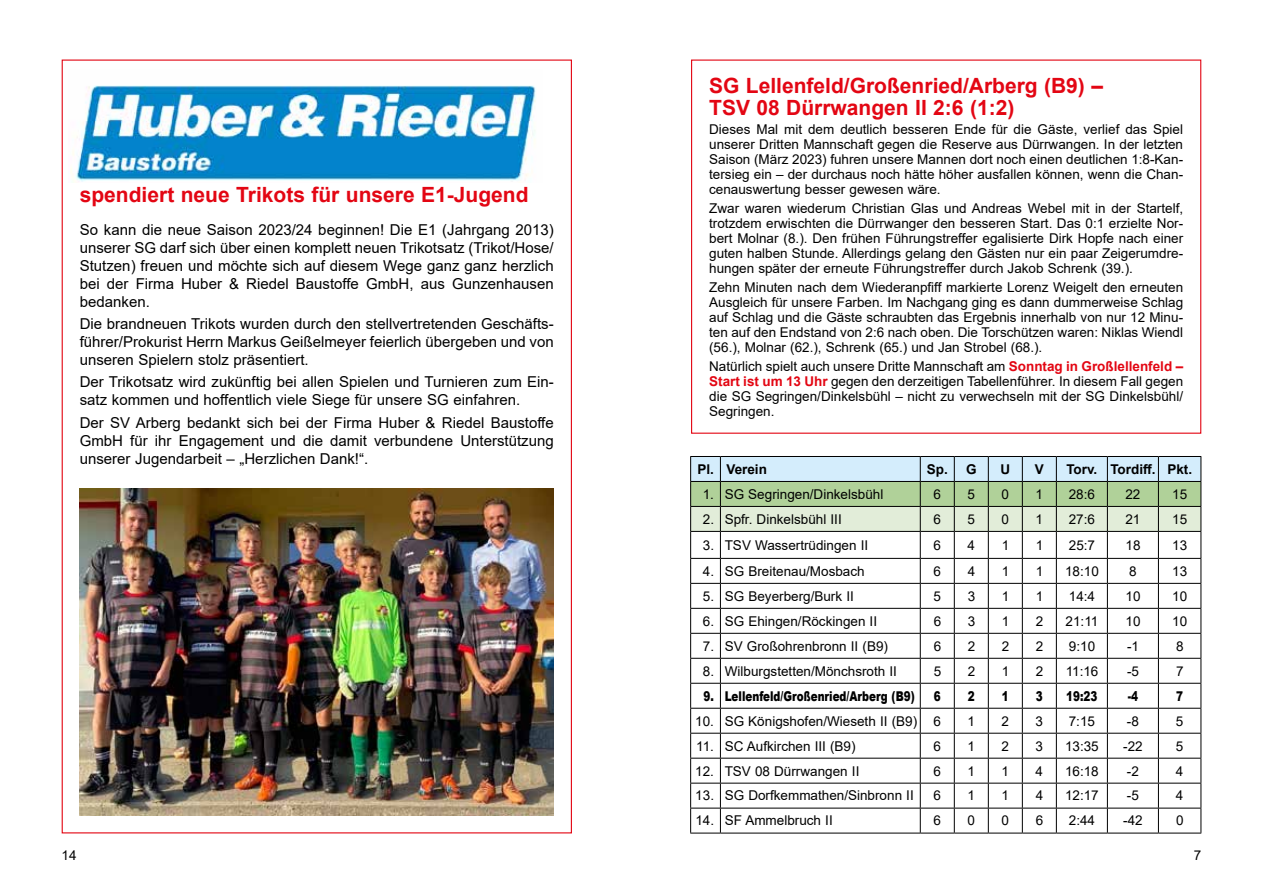
<style>
.page{position:relative;width:1263px;height:893px;background:#fff}
.page>*{position:absolute;margin:0;border:0;box-sizing:border-box;transform-origin:0 0}
.t1{font:700 21px/22.5px "Arial";color:#e30613}
.t2{font:15px/18px "Arial";color:#000;text-align:justify}
.t3{font:13.5px/15px "Arial";color:#000;text-align:justify}
.t4{font:900 13.5px "Arial";color:#000;scale:.77 1}
.t5{font:700 13.5px "Arial";color:#000}
.s1{font-weight:700;color:#e30613}
</style>
<div class="page">
<svg style="left:690px;top:456px;width:511px;height:377px"></svg>
<hr style="left:690px;top:833px;width:30px;height:1px;background:#000">
<hr style="left:720px;top:833px;width:200px;height:1px;background:#000">
<hr style="left:920px;top:833px;width:34px;height:1px;background:#000">
<hr style="left:954px;top:833px;width:34px;height:1px;background:#000">
<hr style="left:988px;top:833px;width:34px;height:1px;background:#000">
<hr style="left:1022px;top:833px;width:34px;height:1px;background:#000">
<hr style="left:1056px;top:833px;width:51px;height:1px;background:#000">
<hr style="left:1107px;top:833px;width:51px;height:1px;background:#000">
<hr style="left:1158px;top:833px;width:43px;height:1px;background:#000">
<img style="left:80px;top:488px;width:474px;height:327px">
<img style="left:70px;top:85px;width:466px;height:97px">
<h1 class="t1" style="left:80px;top:184px;width:450px">spendiert neue Trikots für unsere E1-Jugend</h1>
<p class="t2" style="left:80px;top:221px;width:475px">So kann die neue Saison 2023/24 beginnen! Die E1 (Jahrgang 2013) unserer SG darf sich über einen komplett neuen Trikotsatz (Trikot/Hose/ Stutzen) freuen und möchte sich auf diesem Wege ganz ganz herzlich bei der Firma Huber &amp; Riedel Baustoffe GmbH, aus Gunzenhausen bedanken.</p>
<p class="t2" style="left:80px;top:315px;width:475px">Die brandneuen Trikots wurden durch den stellvertretenden Geschäfts&shy;führer/Prokurist Herrn Markus Geißelmeyer feierlich übergeben und von unseren Spielern stolz präsentiert.</p>
<p class="t2" style="left:80px;top:373px;width:475px">Der Trikotsatz wird zukünftig bei allen Spielen und Turnieren zum Ein&shy;satz kommen und hoffentlich viele Siege für unsere SG einfahren.</p>
<p class="t2" style="left:80px;top:413px;width:475px">Der SV Arberg bedankt sich bei der Firma Huber &amp; Riedel Baustoffe GmbH für ihr Engagement und die damit verbundene Unterstützung unserer Jugendarbeit – „Herzlichen Dank!“.</p>
<h1 class="t1" style="left:709px;top:75px;width:395px">SG Lellenfeld/Großenried/Arberg (B9) –<br>TSV 08 Dürrwangen II 2:6 (1:2)</h1>
<p class="t3" style="left:709px;top:122px;width:475px">Dieses Mal mit dem deutlich besseren Ende für die Gäste, verlief das Spiel unserer Dritten Mannschaft gegen die Reserve aus Dürrwangen. In der letzten Saison (März 2023) fuhren unsere Mannen dort noch einen deutlichen 1:8-Kan&shy;tersieg ein – der durchaus noch hätte höher ausfallen können, wenn die Chan&shy;cenauswertung besser gewesen wäre.</p>
<p class="t3" style="left:709px;top:201px;width:475px">Zwar waren wiederum Christian Glas und Andreas Webel mit in der Startelf, trotzdem erwischten die Dürrwanger den besseren Start. Das 0:1 erzielte Nor&shy;bert Molnar (8.). Den frühen Führungstreffer egalisierte Dirk Hopfe nach einer guten halben Stunde. Allerdings gelang den Gästen nur ein paar Zeigerumdre&shy;hungen später der erneute Führungstreffer durch Jakob Schrenk (39.).</p>
<p class="t3" style="left:709px;top:279px;width:475px">Zehn Minuten nach dem Wiederanpfiff markierte Lorenz Weigelt den erneuten Ausgleich für unsere Farben. Im Nachgang ging es dann dummerweise Schlag auf Schlag und die Gäste schraubten das Ergebnis innerhalb von nur 12 Minu&shy;ten auf den Endstand von 2:6 nach oben. Die Torschützen waren: Niklas Wiendl (56.), Molnar (62.), Schrenk (65.) und Jan Strobel (68.).</p>
<p class="t3" style="left:709px;top:358px;width:475px">Natürlich spielt auch unsere Dritte Mannschaft am <span class="s1">Sonntag in Großlellenfeld – Start ist um 13 Uhr</span> gegen den derzeitigen Tabellenführer. In diesem Fall gegen die SG Segringen/Dinkelsbühl – nicht zu verwechseln mit der SG Dinkelsbühl/ Segringen.</p>
<p class="t5" style="left:697px;top:460px;width:71px">Pl. Verein</p>
<p class="t5" style="left:927px;top:460px;width:51px">Sp. G</p>
<p class="t5" style="left:1000px;top:460px;width:11px">U</p>
<p class="t5" style="left:1035px;top:460px;width:11px">V</p>
<p class="t5" style="left:1066px;top:460px;width:127px">Torv. Tordiff. Pkt.</p>
<p class="t3" style="left:703px;top:486px;width:182px">1. SG Segringen/Dinkelsbühl</p>
<p class="t3" style="left:933px;top:486px;width:9px">6</p>
<p class="t3" style="left:967px;top:486px;width:9px">5</p>
<p class="t3" style="left:1001px;top:486px;width:9px">0</p>
<p class="t3" style="left:1036px;top:486px;width:9px">1</p>
<p class="t3" style="left:1069px;top:486px;width:28px">28:6</p>
<p class="t3" style="left:1125px;top:486px;width:17px">22</p>
<p class="t3" style="left:1172px;top:486px;width:17px">15</p>
<p class="t3" style="left:703px;top:511px;width:140px">2. Spfr. Dinkelsbühl III</p>
<p class="t3" style="left:933px;top:511px;width:9px">6</p>
<p class="t3" style="left:967px;top:511px;width:9px">5</p>
<p class="t3" style="left:1002px;top:511px;width:9px">0</p>
<p class="t3" style="left:1036px;top:511px;width:9px">1</p>
<p class="t3" style="left:1069px;top:511px;width:28px">27:6</p>
<p class="t3" style="left:1125px;top:511px;width:17px">21</p>
<p class="t3" style="left:1172px;top:511px;width:17px">15</p>
<p class="t3" style="left:703px;top:537px;width:167px">3. TSV Wassertrüdingen II</p>
<p class="t3" style="left:933px;top:537px;width:9px">6</p>
<p class="t3" style="left:968px;top:537px;width:9px">4</p>
<p class="t3" style="left:1002px;top:537px;width:9px">1</p>
<p class="t3" style="left:1036px;top:537px;width:9px">1</p>
<p class="t3" style="left:1069px;top:537px;width:28px">25:7</p>
<p class="t3" style="left:1125px;top:537px;width:17px">18</p>
<p class="t3" style="left:1172px;top:537px;width:17px">13</p>
<p class="t3" style="left:703px;top:563px;width:163px">4. SG Breitenau/Mosbach</p>
<p class="t3" style="left:934px;top:563px;width:9px">6</p>
<p class="t3" style="left:968px;top:563px;width:9px">4</p>
<p class="t3" style="left:1002px;top:563px;width:9px">1</p>
<p class="t3" style="left:1036px;top:563px;width:9px">1</p>
<p class="t3" style="left:1065px;top:563px;width:35px">18:10</p>
<p class="t3" style="left:1129px;top:563px;width:9px">8</p>
<p class="t3" style="left:1172px;top:563px;width:17px">13</p>
<p class="t3" style="left:703px;top:588px;width:152px">5. SG Beyerberg/Burk II</p>
<p class="t3" style="left:934px;top:588px;width:9px">5</p>
<p class="t3" style="left:968px;top:588px;width:9px">3</p>
<p class="t3" style="left:1002px;top:588px;width:9px">1</p>
<p class="t3" style="left:1036px;top:588px;width:9px">1</p>
<p class="t3" style="left:1069px;top:588px;width:28px">14:4</p>
<p class="t3" style="left:1125px;top:588px;width:17px">10</p>
<p class="t3" style="left:1172px;top:588px;width:17px">10</p>
<p class="t3" style="left:703px;top:613px;width:176px">6. SG Ehingen/Röckingen II</p>
<p class="t3" style="left:934px;top:613px;width:9px">6</p>
<p class="t3" style="left:968px;top:613px;width:9px">3</p>
<p class="t3" style="left:1002px;top:613px;width:9px">1</p>
<p class="t3" style="left:1036px;top:613px;width:9px">2</p>
<p class="t3" style="left:1066px;top:613px;width:34px">21:11</p>
<p class="t3" style="left:1125px;top:613px;width:17px">10</p>
<p class="t3" style="left:1172px;top:613px;width:17px">10</p>
<p class="t3" style="left:703px;top:638px;width:187px">7. SV Großohrenbronn II (B9)</p>
<p class="t3" style="left:934px;top:638px;width:9px">6</p>
<p class="t3" style="left:968px;top:638px;width:9px">2</p>
<p class="t3" style="left:1002px;top:638px;width:9px">2</p>
<p class="t3" style="left:1036px;top:638px;width:9px">2</p>
<p class="t3" style="left:1069px;top:638px;width:28px">9:10</p>
<p class="t3" style="left:1127px;top:638px;width:14px">-1</p>
<p class="t3" style="left:1176px;top:638px;width:9px">8</p>
<p class="t3" style="left:703px;top:663px;width:196px">8. Wilburgstetten/Mönchsroth II</p>
<p class="t3" style="left:934px;top:663px;width:9px">5</p>
<p class="t3" style="left:968px;top:663px;width:9px">2</p>
<p class="t3" style="left:1002px;top:663px;width:9px">1</p>
<p class="t3" style="left:1036px;top:663px;width:9px">2</p>
<p class="t3" style="left:1066px;top:663px;width:34px">11:16</p>
<p class="t3" style="left:1127px;top:663px;width:14px">-5</p>
<p class="t3" style="left:1176px;top:663px;width:9px">7</p>
<p class="t4" style="left:704px;top:686px;width:276px">9. Lellenfeld/Großenried/Arberg (B9)</p>
<p class="t4" style="left:934px;top:686px;width:11px">6</p>
<p class="t4" style="left:968px;top:686px;width:11px">2</p>
<p class="t4" style="left:1002px;top:686px;width:11px">1</p>
<p class="t4" style="left:1036px;top:686px;width:11px">3</p>
<p class="t4" style="left:1066px;top:686px;width:42px">19:23</p>
<p class="t4" style="left:1128px;top:686px;width:15px">-4</p>
<p class="t4" style="left:1176px;top:686px;width:11px">7</p>
<p class="t3" style="left:695px;top:713px;width:247px">10. SG Königshofen/Wieseth II (B9) 6</p>
<p class="t3" style="left:967px;top:713px;width:9px">1</p>
<p class="t3" style="left:1001px;top:713px;width:9px">2</p>
<p class="t3" style="left:1035px;top:713px;width:9px">3</p>
<p class="t3" style="left:1069px;top:713px;width:28px">7:15</p>
<p class="t3" style="left:1127px;top:713px;width:14px">-8</p>
<p class="t3" style="left:1176px;top:713px;width:9px">5</p>
<p class="t3" style="left:696px;top:738px;width:161px">11. SC Aufkirchen III (B9)</p>
<p class="t3" style="left:933px;top:738px;width:9px">6</p>
<p class="t3" style="left:967px;top:738px;width:9px">1</p>
<p class="t3" style="left:1001px;top:738px;width:9px">2</p>
<p class="t3" style="left:1036px;top:738px;width:9px">3</p>
<p class="t3" style="left:1065px;top:738px;width:35px">13:35</p>
<p class="t3" style="left:1123px;top:738px;width:21px">-22</p>
<p class="t3" style="left:1176px;top:738px;width:9px">5</p>
<p class="t3" style="left:695px;top:763px;width:166px">12. TSV 08 Dürrwangen II</p>
<p class="t3" style="left:933px;top:763px;width:9px">6</p>
<p class="t3" style="left:967px;top:763px;width:9px">1</p>
<p class="t3" style="left:1002px;top:763px;width:9px">1</p>
<p class="t3" style="left:1036px;top:763px;width:9px">4</p>
<p class="t3" style="left:1065px;top:763px;width:35px">16:18</p>
<p class="t3" style="left:1127px;top:763px;width:14px">-2</p>
<p class="t3" style="left:1176px;top:763px;width:9px">4</p>
<p class="t3" style="left:695px;top:788px;width:220px">13. SG Dorfkemmathen/Sinbronn II</p>
<p class="t3" style="left:933px;top:788px;width:9px">6</p>
<p class="t3" style="left:967px;top:788px;width:9px">1</p>
<p class="t3" style="left:1002px;top:788px;width:9px">1</p>
<p class="t3" style="left:1036px;top:788px;width:9px">4</p>
<p class="t3" style="left:1065px;top:788px;width:35px">12:17</p>
<p class="t3" style="left:1127px;top:788px;width:14px">-5</p>
<p class="t3" style="left:1176px;top:788px;width:9px">4</p>
<p class="t3" style="left:695px;top:813px;width:139px">14. SF Ammelbruch II</p>
<p class="t3" style="left:933px;top:813px;width:9px">6</p>
<p class="t3" style="left:968px;top:813px;width:9px">0</p>
<p class="t3" style="left:1002px;top:813px;width:9px">0</p>
<p class="t3" style="left:1036px;top:813px;width:9px">6</p>
<p class="t3" style="left:1069px;top:813px;width:28px">2:44</p>
<p class="t3" style="left:1123px;top:813px;width:21px">-42</p>
<p class="t3" style="left:1176px;top:813px;width:9px">0</p>
<p class="t3" style="left:62px;top:848px;width:17px">14</p>
<p class="t3" style="left:1194px;top:848px;width:9px">7</p>
</div>
